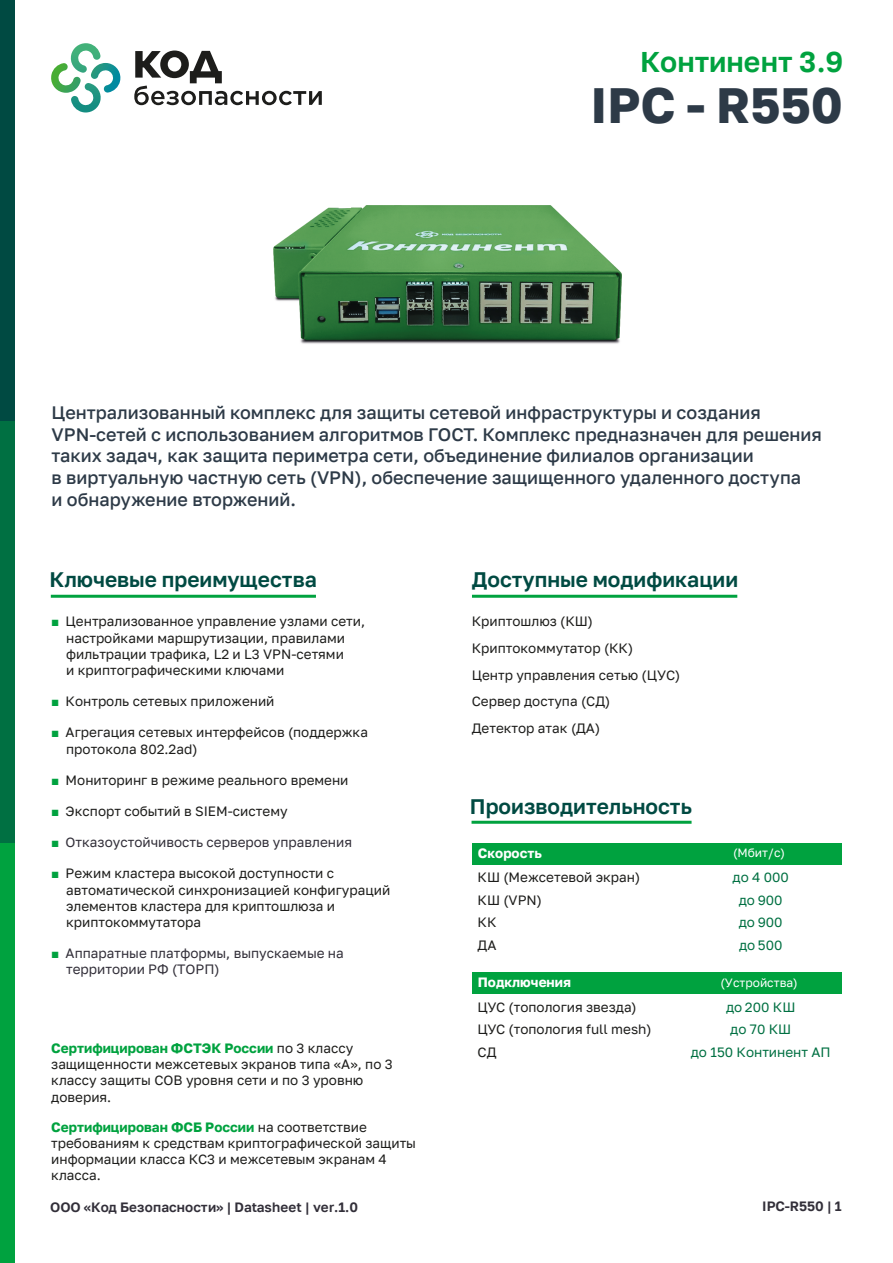
<style>
.page{position:relative;width:893px;height:1263px;background:#fff}
.page>*{position:absolute;margin:0;border:0;box-sizing:border-box;transform-origin:0 0}
.t1{font:700 49.5px "Golos Text";color:#2d3a47}
.t2{font:600 28.5px "Golos Text";color:#00a23f}
.t3{font:600 21px "Golos Text";color:#004a42}
.t4{font:500 18px/21.6px "Golos Text";color:#2d3a47}
.t5{font:13.5px/16.2px "Golos Text";color:#1d1d1b}
.t6{font:13.5px/16.2px "Golos Text";color:#322f39}
.t7{font:13.5px "Golos Text";color:#007042}
.t8{font:600 13.5px "Golos Text";color:#322f39}
.t9{font:700 13.5px "Golos Text";color:#fff}
.t10{font:12px "Golos Text";color:#fff}
.s1{font-family:"Arial";color:#00a23f}
.s2{font-weight:700;color:#00a23f}
</style>
<div class="page">
<div style="left:472px;top:843px;width:370px;height:21px;background:#00a23f"></div>
<div style="left:472px;top:972px;width:370px;height:21px;background:#00a23f"></div>
<hr style="left:471px;top:821px;width:221px;height:3px;background:#00a23f">
<hr style="left:472px;top:595px;width:265px;height:3px;background:#00a23f">
<hr style="left:51px;top:595px;width:265px;height:3px;background:#00a23f">
<svg style="left:134px;top:51px;width:188px;height:54px"></svg>
<svg style="left:51px;top:43px;width:70px;height:69px"></svg>
<div style="left:0;top:0;width:14px;height:461px;background:#004a42"></div>
<div style="left:0;top:420px;width:14px;height:451px;background:#007042"></div>
<div style="left:0;top:843px;width:14px;height:420px;background:#00a23f"></div>
<img style="left:274px;top:205px;width:348px;height:139px">
<h2 class="t2" style="left:640px;top:44px;width:204px">Континент 3.9</h2>
<h1 class="t1" style="left:590px;top:75px;width:254px">IPC - R550</h1>
<p class="t4" style="left:52px;top:402px;width:772px">Централизованный комплекс для защиты сетевой инфраструктуры и создания VPN-сетей с использованием алгоритмов ГОСТ. Комплекс предназначен для решения таких задач, как защита периметра сети, объединение филиалов организации<br>в виртуальную частную сеть (VPN), обеспечение защищенного удаленного доступа<br>и обнаружение вторжений.</p>
<h3 class="t3" style="left:49px;top:567px;width:269px">Ключевые преимущества</h3>
<p class="t5" style="left:66px;top:613px;width:300px;text-indent:-15px"><span class="s1">■</span> Централизованное управление узлами сети, настройками маршрутизации, правилами фильтрации трафика, L2 и L3 VPN-сетями<br>и криптографическими ключами</p>
<p class="t5" style="left:51px;top:693px;width:225px"><span class="s1">■</span> Контроль сетевых приложений</p>
<p class="t5" style="left:66px;top:724px;width:303px;text-indent:-15px"><span class="s1">■</span> Агрегация сетевых интерфейсов (поддержка протокола 802.2ad)</p>
<p class="t5" style="left:51px;top:772px;width:299px"><span class="s1">■</span> Мониторинг в режиме реального времени</p>
<p class="t5" style="left:51px;top:803px;width:238px"><span class="s1">■</span> Экспорт событий в SIEM-систему</p>
<p class="t6" style="left:51px;top:834px;width:302px"><span class="s1">■</span> Отказоустойчивость серверов управления</p>
<p class="t5" style="left:66px;top:865px;width:326px;text-indent:-15px"><span class="s1">■</span> Режим кластера высокой доступности с автоматической синхронизацией конфигураций элементов кластера для криптошлюза и криптокоммутатора</p>
<p class="t6" style="left:66px;top:945px;width:279px;text-indent:-15px"><span class="s1">■</span> Аппаратные платформы, выпускаемые на территории РФ (ТОРП)</p>
<p class="t5" style="left:51px;top:1040px;width:343px"><span class="s2">Сертифицирован ФСТЭК России</span> по 3 классу защищенности межсетевых экранов типа «А», по 3 классу защиты СОВ уровня сети и по 3 уровню доверия.</p>
<p class="t5" style="left:51px;top:1119px;width:366px"><span class="s2">Сертифицирован ФСБ России</span> на соответствие требованиям к средствам криптографической защиты информации класса КС3 и межсетевым экранам 4 класса.</p>
<h3 class="t3" style="left:472px;top:567px;width:268px">Доступные модификации</h3>
<p class="t5" style="left:472px;top:608px;width:210px;line-height:26.7px">Криптошлюз (КШ)<br>Криптокоммутатор (КК)<br>Центр управления сетью (ЦУС)<br>Сервер доступа (СД)<br>Детектор атак (ДА)</p>
<h3 class="t3" style="left:470px;top:793px;width:223px">Производительность</h3>
<p class="t9" style="left:478px;top:845px;width:66px">Скорость</p>
<p class="t10" style="left:733px;top:846px;width:54px">(Мбит/с)</p>
<p class="t5" style="left:478px;top:869px;width:164px">КШ (Межсетевой экран)</p>
<p class="t7" style="left:733px;top:869px;width:58px">до 4 000</p>
<p class="t5" style="left:478px;top:892px;width:66px">КШ (VPN)</p>
<p class="t7" style="left:739px;top:892px;width:45px">до 900</p>
<p class="t5" style="left:478px;top:914px;width:20px">КК</p>
<p class="t7" style="left:739px;top:914px;width:45px">до 900</p>
<p class="t5" style="left:478px;top:937px;width:20px">ДА</p>
<p class="t7" style="left:739px;top:937px;width:45px">до 500</p>
<p class="t9" style="left:478px;top:974px;width:95px">Подключения</p>
<p class="t10" style="left:720px;top:975px;width:79px">(Устройства)</p>
<p class="t5" style="left:478px;top:998px;width:161px">ЦУС (топология звезда)</p>
<p class="t7" style="left:726px;top:999px;width:71px">до 200 КШ</p>
<p class="t5" style="left:478px;top:1021px;width:176px">ЦУС (топология full mesh)</p>
<p class="t7" style="left:730px;top:1021px;width:63px">до 70 КШ</p>
<p class="t5" style="left:478px;top:1043px;width:21px">СД</p>
<p class="t7" style="left:691px;top:1044px;width:141px">до 150 Континент АП</p>
<p class="t8" style="left:50px;top:1199px;width:309px">ООО «Код Безопасности» | Datasheet | ver.1.0</p>
<p class="t8" style="left:762px;top:1198px;width:81px">IPC-R550 | 1</p>
</div>
